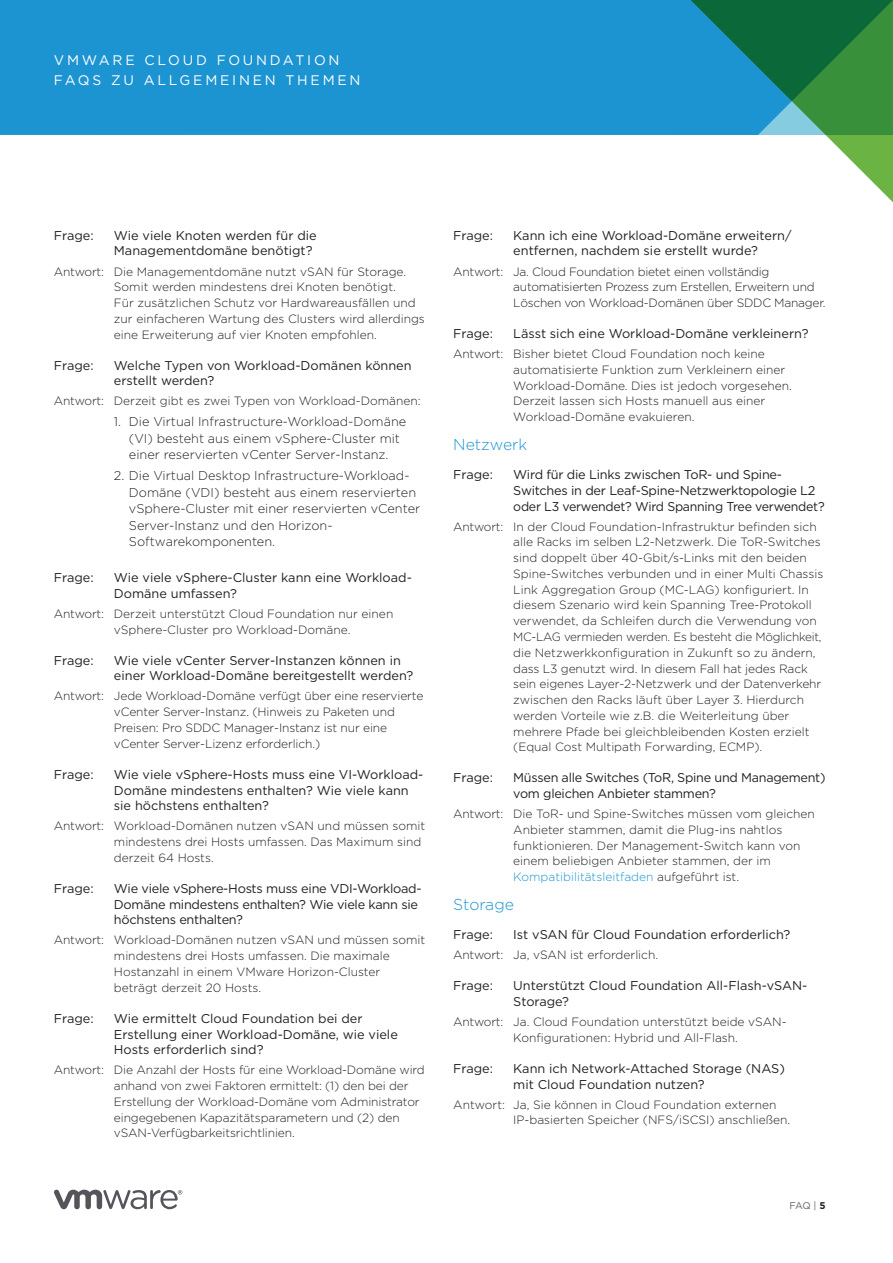
<style>
.page{position:relative;width:893px;height:1263px;background:#fff}
.page>*{position:absolute;margin:0;border:0;box-sizing:border-box;transform-origin:0 0}
._5a__SUBHEAD-1{font:300 15.75px "Gotham";color:#1c94d2}
.FOLIO-WHITE{font:13.8px "Gotham";letter-spacing:.2em;color:#fff}
._4b__QUESTION-SUBHEA{font:12.75px/15.8px "Gotham";color:#231f20}
._4b__QUESTION-SUBHEA-2{font:12.75px/15.8px "Gotham";letter-spacing:-.02em;color:#231f20}
.t1{font:300 12.75px/16.5px "Gotham";color:#231f20}
._6a__ANSWER_BODY{font:300 12px/15.8px "Gotham";color:#231f20}
._6a__ANSWER_BODY-2{font:300 12px/15.8px "Gotham";letter-spacing:-.02em;color:#231f20}
.FOLIO-BOTTOM-GRAY{font:9.75px "Gotham";color:#636265}
.s1{color:#1c94d2}
.s2{font-weight:700;color:#231f20}
</style>
<div class="page">
<svg style="left:54px;top:1190px;width:128px;height:19px"></svg>
<div style="left:0;top:0;width:893px;height:135px;background:#1c94d2"></div>
<svg style="left:691px;top:0;width:202px;height:203px"></svg>
<p class="FOLIO-WHITE" style="left:54px;top:51px;width:287px">VMWARE CLOUD FOUNDATION</p>
<p class="FOLIO-WHITE" style="left:54px;top:71px;width:308px">FAQS ZU ALLGEMEINEN THEMEN</p>
<p class="_4b__QUESTION-SUBHEA" style="left:54px;top:227px;width:41px">Frage:</p>
<p class="_4b__QUESTION-SUBHEA" style="left:114px;top:227px;width:204px">Wie viele Knoten werden für die<br>Managementdomäne benötigt?</p>
<p class="_6a__ANSWER_BODY" style="left:114px;top:263px;width:312px;text-indent:-60px">Antwort: Die Managementdomäne nutzt vSAN für Storage.<br>Somit werden mindestens drei Knoten benötigt.<br>Für zusätzlichen Schutz vor Hardwareausfällen und zur einfacheren Wartung des Clusters wird allerdings eine Erweiterung auf vier Knoten empfohlen.</p>
<p class="_4b__QUESTION-SUBHEA" style="left:54px;top:357px;width:41px">Frage:</p>
<p class="_4b__QUESTION-SUBHEA" style="left:114px;top:357px;width:299px">Welche Typen von Workload-Domänen können erstellt werden?</p>
<p class="_6a__ANSWER_BODY" style="left:54px;top:393px;width:368px">Antwort: Derzeit gibt es zwei Typen von Workload-Domänen:</p>
<p class="t1" style="left:129px;top:413px;width:279px;text-indent:-15px">1. Die Virtual Infrastructure-Workload-Domäne (VI) besteht aus einem vSphere-Cluster mit einer reservierten vCenter Server-Instanz.</p>
<p class="t1" style="left:129px;top:467px;width:293px;text-indent:-15px">2. Die Virtual Desktop Infrastructure-Workload-Domäne (VDI) besteht aus einem reservierten vSphere-Cluster mit einer reservierten vCenter Server-Instanz und den Horizon-Softwarekomponenten.</p>
<p class="_4b__QUESTION-SUBHEA" style="left:54px;top:569px;width:41px">Frage:</p>
<p class="_4b__QUESTION-SUBHEA" style="left:114px;top:569px;width:299px">Wie viele vSphere-Cluster kann eine Workload-<br>Domäne umfassen?</p>
<p class="_6a__ANSWER_BODY" style="left:114px;top:605px;width:281px;text-indent:-60px">Antwort: Derzeit unterstützt Cloud Foundation nur einen vSphere-Cluster pro Workload-Domäne.</p>
<p class="_4b__QUESTION-SUBHEA" style="left:54px;top:652px;width:41px">Frage:</p>
<p class="_4b__QUESTION-SUBHEA" style="left:114px;top:652px;width:301px">Wie viele vCenter Server-Instanzen können in einer Workload-Domäne bereitgestellt werden?</p>
<p class="_6a__ANSWER_BODY" style="left:114px;top:688px;width:311px;text-indent:-60px">Antwort: Jede Workload-Domäne verfügt über eine reservierte vCenter Server-Instanz. (Hinweis zu Paketen und Preisen: Pro SDDC Manager-Instanz ist nur eine vCenter Server-Lizenz erforderlich.)</p>
<p class="_4b__QUESTION-SUBHEA" style="left:54px;top:766px;width:41px">Frage:</p>
<p class="_4b__QUESTION-SUBHEA" style="left:114px;top:766px;width:311px">Wie viele vSphere-Hosts muss eine VI-Workload-<br>Domäne mindestens enthalten? Wie viele kann sie höchstens enthalten?</p>
<p class="_6a__ANSWER_BODY" style="left:114px;top:818px;width:313px;text-indent:-60px">Antwort: Workload-Domänen nutzen vSAN und müssen somit mindestens drei Hosts umfassen. Das Maximum sind derzeit 64 Hosts.</p>
<p class="_4b__QUESTION-SUBHEA" style="left:54px;top:880px;width:41px">Frage:</p>
<p class="_4b__QUESTION-SUBHEA-2" style="left:114px;top:880px;width:309px">Wie viele vSphere-Hosts muss eine VDI-Workload-<br>Domäne mindestens enthalten? Wie viele kann sie höchstens enthalten?</p>
<p class="_6a__ANSWER_BODY" style="left:114px;top:932px;width:313px;text-indent:-60px">Antwort: Workload-Domänen nutzen vSAN und müssen somit mindestens drei Hosts umfassen. Die maximale Hostanzahl in einem VMware Horizon-Cluster beträgt derzeit 20 Hosts.</p>
<p class="_4b__QUESTION-SUBHEA" style="left:54px;top:1010px;width:41px">Frage:</p>
<p class="_4b__QUESTION-SUBHEA" style="left:114px;top:1010px;width:285px">Wie ermittelt Cloud Foundation bei der<br>Erstellung einer Workload-Domäne, wie viele<br>Hosts erforderlich sind?</p>
<p class="_6a__ANSWER_BODY" style="left:114px;top:1062px;width:312px;text-indent:-60px">Antwort: Die Anzahl der Hosts für eine Workload-Domäne wird anhand von zwei Faktoren ermittelt: (1) den bei der Erstellung der Workload-Domäne vom Administrator eingegebenen Kapazitätsparametern und (2) den vSAN-Verfügbarkeitsrichtlinien.</p>
<p class="_4b__QUESTION-SUBHEA" style="left:453px;top:227px;width:41px">Frage:</p>
<p class="_4b__QUESTION-SUBHEA" style="left:513px;top:227px;width:280px">Kann ich eine Workload-Domäne erweitern/ entfernen, nachdem sie erstellt wurde?</p>
<p class="_6a__ANSWER_BODY-2" style="left:513px;top:263px;width:314px;text-indent:-60px">Antwort: Ja. Cloud Foundation bietet einen vollständig automatisierten Prozess zum Erstellen, Erweitern und<br>Löschen von Workload-Domänen über SDDC Manager.</p>
<p class="_4b__QUESTION-SUBHEA" style="left:453px;top:325px;width:41px">Frage:</p>
<p class="_4b__QUESTION-SUBHEA" style="left:513px;top:325px;width:297px">Lässt sich eine Workload-Domäne verkleinern?</p>
<p class="_6a__ANSWER_BODY" style="left:513px;top:346px;width:280px;text-indent:-60px">Antwort: Bisher bietet Cloud Foundation noch keine automatisierte Funktion zum Verkleinern einer Workload-Domäne. Dies ist jedoch vorgesehen.<br>Derzeit lassen sich Hosts manuell aus einer Workload-Domäne evakuieren.</p>
<p class="_5a__SUBHEAD-1" style="left:453px;top:435px;width:76px">Netzwerk</p>
<p class="_4b__QUESTION-SUBHEA" style="left:453px;top:466px;width:41px">Frage:</p>
<p class="_4b__QUESTION-SUBHEA-2" style="left:513px;top:466px;width:313px">Wird für die Links zwischen ToR- und Spine-<br>Switches in der Leaf-Spine-Netzwerktopologie L2 oder L3 verwendet? Wird Spanning Tree verwendet?</p>
<p class="_6a__ANSWER_BODY" style="left:513px;top:518px;width:312px;text-indent:-60px">Antwort: In der Cloud Foundation-Infrastruktur befinden sich alle Racks im selben L2-Netzwerk. Die ToR-Switches sind doppelt über 40-Gbit/s-Links mit den beiden Spine-Switches verbunden und in einer Multi Chassis Link Aggregation Group (MC-LAG) konfiguriert. In diesem Szenario wird kein Spanning Tree-Protokoll verwendet, da Schleifen durch die Verwendung von MC-LAG vermieden werden. Es besteht die Möglichkeit, die Netzwerkkonfiguration in Zukunft so zu ändern, dass L3 genutzt wird. In diesem Fall hat jedes Rack sein eigenes Layer-2-Netzwerk und der Datenverkehr zwischen den Racks läuft über Layer 3. Hierdurch werden Vorteile wie z.B. die Weiterleitung über mehrere Pfade bei gleichbleibenden Kosten erzielt (Equal Cost Multipath Forwarding, ECMP).</p>
<p class="_4b__QUESTION-SUBHEA" style="left:453px;top:770px;width:41px">Frage:</p>
<p class="_4b__QUESTION-SUBHEA-2" style="left:513px;top:770px;width:314px">Müssen alle Switches (ToR, Spine und Management) vom gleichen Anbieter stammen?</p>
<p class="_6a__ANSWER_BODY" style="left:513px;top:806px;width:303px;text-indent:-60px">Antwort: Die ToR- und Spine-Switches müssen vom gleichen Anbieter stammen, damit die Plug-ins nahtlos funktionieren. Der Management-Switch kann von einem beliebigen Anbieter stammen, der im <span class="s1">Kompatibilitätsleitfaden</span> aufgeführt ist.</p>
<p class="_5a__SUBHEAD-1" style="left:453px;top:895px;width:62px">Storage</p>
<p class="_4b__QUESTION-SUBHEA" style="left:453px;top:926px;width:41px">Frage:</p>
<p class="_4b__QUESTION-SUBHEA" style="left:513px;top:926px;width:279px">Ist vSAN für Cloud Foundation erforderlich?</p>
<p class="_6a__ANSWER_BODY" style="left:453px;top:947px;width:206px">Antwort: Ja, vSAN ist erforderlich.</p>
<p class="_4b__QUESTION-SUBHEA" style="left:453px;top:977px;width:41px">Frage:</p>
<p class="_4b__QUESTION-SUBHEA" style="left:513px;top:977px;width:296px">Unterstützt Cloud Foundation All-Flash-vSAN-<br>Storage?</p>
<p class="_6a__ANSWER_BODY" style="left:513px;top:1013px;width:275px;text-indent:-60px">Antwort: Ja. Cloud Foundation unterstützt beide vSAN-<br>Konfigurationen: Hybrid und All-Flash.</p>
<p class="_4b__QUESTION-SUBHEA" style="left:453px;top:1060px;width:41px">Frage:</p>
<p class="_4b__QUESTION-SUBHEA" style="left:513px;top:1060px;width:273px">Kann ich Network-Attached Storage (NAS) mit Cloud Foundation nutzen?</p>
<p class="_6a__ANSWER_BODY" style="left:513px;top:1096px;width:278px;text-indent:-60px">Antwort: Ja, Sie können in Cloud Foundation externen<br>IP-basierten Speicher (NFS/iSCSI) anschließen.</p>
<p class="FOLIO-BOTTOM-GRAY" style="left:789px;top:1199px;width:38px">FAQ | <span class="s2">5</span></p>
</div>
